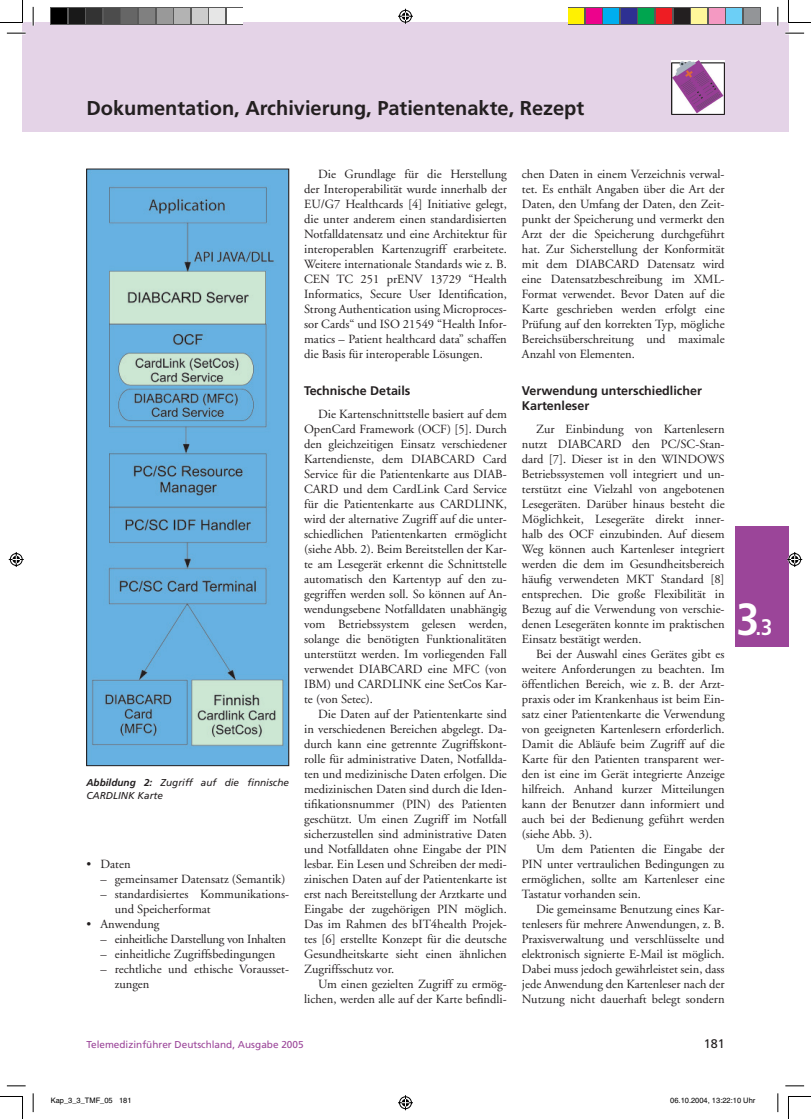
<style>
.page{position:relative;width:811px;height:1119px;background:#fff}
.page>*{position:absolute;margin:0;border:0;box-sizing:border-box;transform-origin:0 0}
.t1{font:700 condensed 22.5px "Frutiger";color:#fff}
.t2{font:700 20px "Frutiger";color:#231f20}
.t3{font:12.5px/15px "Adobe Garamond";color:#231f20;text-align:justify}
.t4{font:700 12.5px/15px "Frutiger";color:#231f20}
.t5{font:12.5px "Adobe Garamond";letter-spacing:-.02em;color:#231f20}
.t6{font:12.5px "Frutiger";color:#231f20}
.t7{font:italic 10px/12.5px "Frutiger";color:#231f20}
.t8{font:10px "Frutiger";color:#9b4599}
.t9{font:7.5px "Helvetica";color:#000}
.s1{font-weight:700}
.s2{font-size:45px}
</style>
<div class="page">
<div style="left:22px;top:23px;width:11px;height:109px;background:#e4d3e7"></div>
<div style="left:33px;top:23px;width:755px;height:109px;background:#e4d3e7"></div>
<img style="left:671px;top:61px;width:53px;height:54px">
<div style="left:735px;top:526px;width:53px;height:120px;background:#9b4599"></div>
<img style="left:88px;top:171px;width:199px;height:593px">
<div style="left:86px;top:169px;width:203px;height:597px;border:1px solid #231f20"></div>
<hr style="left:7px;top:32px;width:19px;height:3px;background:#fff">
<hr style="left:785px;top:32px;width:18px;height:3px;background:#fff">
<hr style="left:32px;top:7px;width:3px;height:19px;background:#fff">
<hr style="left:776px;top:7px;width:3px;height:19px;background:#fff">
<svg style="left:7px;top:33px;width:19px;height:1px"></svg>
<svg style="left:785px;top:33px;width:18px;height:1px"></svg>
<svg style="left:7px;top:1085px;width:19px;height:1px"></svg>
<svg style="left:785px;top:1085px;width:18px;height:1px"></svg>
<svg style="left:33px;top:7px;width:1px;height:19px"></svg>
<svg style="left:33px;top:1093px;width:1px;height:19px"></svg>
<svg style="left:777px;top:7px;width:1px;height:19px"></svg>
<svg style="left:777px;top:1093px;width:1px;height:19px"></svg>
<svg style="left:0;top:0;width:23px;height:23px"></svg>
<svg style="left:0;top:1096px;width:23px;height:23px"></svg>
<svg style="left:788px;top:0;width:22px;height:23px"></svg>
<svg style="left:788px;top:1096px;width:22px;height:23px"></svg>
<svg style="left:396px;top:8px;width:18px;height:16px"></svg>
<svg style="left:398px;top:1095px;width:15px;height:16px"></svg>
<svg style="left:8px;top:552px;width:16px;height:15px"></svg>
<svg style="left:787px;top:550px;width:16px;height:18px"></svg>
<svg style="left:51px;top:8px;width:192px;height:17px"></svg>
<div style="left:52px;top:9px;width:15px;height:15px;background:#000"></div>
<div style="left:69px;top:9px;width:15px;height:15px;background:#191919"></div>
<div style="left:87px;top:9px;width:15px;height:15px;background:#333"></div>
<div style="left:104px;top:9px;width:15px;height:15px;background:#4c4c4c"></div>
<div style="left:122px;top:9px;width:15px;height:15px;background:#666"></div>
<div style="left:139px;top:9px;width:15px;height:15px;background:#808080"></div>
<div style="left:157px;top:9px;width:15px;height:15px;background:#999"></div>
<div style="left:174px;top:9px;width:15px;height:15px;background:#b3b3b3"></div>
<div style="left:192px;top:9px;width:15px;height:15px;background:#ccc"></div>
<div style="left:209px;top:9px;width:15px;height:15px;background:#e6e6e6"></div>
<div style="left:227px;top:9px;width:15px;height:15px;background:#fff"></div>
<svg style="left:567px;top:8px;width:193px;height:17px"></svg>
<div style="left:568px;top:9px;width:15px;height:15px;background:#fff101"></div>
<div style="left:586px;top:9px;width:15px;height:15px;background:#ed028c"></div>
<div style="left:603px;top:9px;width:15px;height:15px;background:#00aeef"></div>
<div style="left:621px;top:9px;width:15px;height:15px;background:#2e3092"></div>
<div style="left:638px;top:9px;width:15px;height:15px;background:#00a54f"></div>
<div style="left:656px;top:9px;width:15px;height:15px;background:#ee1d23"></div>
<div style="left:673px;top:9px;width:15px;height:15px;background:#231f20"></div>
<div style="left:691px;top:9px;width:15px;height:15px;background:#fff79a"></div>
<div style="left:708px;top:9px;width:15px;height:15px;background:#f499c2"></div>
<div style="left:726px;top:9px;width:15px;height:15px;background:#6ccff6"></div>
<div style="left:743px;top:9px;width:15px;height:15px;background:#939598"></div>
<h2 class="t2" style="left:86px;top:100px;width:499px">Dokumentation, Archivierung, Patientenakte, Rezept</h2>
<p class="t7" style="left:86px;top:777px;width:204px"><span class="s1">Abbildung 2:</span> Zugriff auf die finnische<br>CARDLINK Karte</p>
<p class="t3" style="left:86px;top:858px;width:46px">• Daten</p>
<p class="t3" style="left:100px;top:873px;width:186px">– gemeinsamer Datensatz (Semantik)</p>
<p class="t3" style="left:115px;top:888px;width:176px;text-indent:-14px">– standardisiertes Kommunikations&shy;und Speicherformat</p>
<p class="t3" style="left:86px;top:918px;width:75px">• Anwendung</p>
<p class="t5" style="left:100px;top:934px;width:187px">– einheitliche Darstellung von Inhalten</p>
<p class="t3" style="left:100px;top:948px;width:176px">– einheitliche Zugriffsbedingungen</p>
<p class="t3" style="left:115px;top:963px;width:176px;text-indent:-14px">– rechtliche und ethische Vorausset&shy;zungen</p>
<p class="t3" style="left:304px;top:168px;width:204px;text-indent:14px">Die Grundlage für die Herstellung der Interoperabilität wurde innerhalb der EU/G7 Healthcards [4] Initiative gelegt, die unter anderem einen standardisierten Notfalldatensatz und eine Architektur für interoperablen Kartenzugriff erarbeitete.<br>Weitere internationale Standards wie z. B.<br>CEN TC 251 prENV 13729 “Health Informatics, Secure User Identification, Strong Authentication using Microproces&shy;sor Cards“ und ISO 21549 “Health Infor&shy;matics – Patient healthcard data” schaffen die Basis für interoperable Lösungen.</p>
<p class="t4" style="left:304px;top:384px;width:108px">Technische Details</p>
<p class="t3" style="left:304px;top:408px;width:204px;text-indent:14px">Die Kartenschnittstelle basiert auf dem OpenCard Framework (OCF) [5]. Durch den gleichzeitigen Einsatz verschiedener Kartendienste, dem DIABCARD Card Service für die Patientenkarte aus DIAB-CARD und dem CardLink Card Service für die Patientenkarte aus CARDLINK, wird der alternative Zugriff auf die unter&shy;schiedlichen Patientenkarten ermöglicht (siehe Abb. 2). Beim Bereitstellen der Kar&shy;te am Lesegerät erkennt die Schnittstelle automatisch den Kartentyp auf den zu&shy;gegriffen werden soll. So können auf An&shy;wendungsebene Notfalldaten unabhängig vom Betriebssystem gelesen werden, solange die benötigten Funktionalitäten unterstützt werden. Im vorliegenden Fall verwendet DIABCARD eine MFC (von IBM) und CARDLINK eine SetCos Kar&shy;te (von Setec).</p>
<p class="t3" style="left:304px;top:708px;width:204px;text-indent:14px">Die Daten auf der Patientenkarte sind in verschiedenen Bereichen abgelegt. Da&shy;durch kann eine getrennte Zugriffskont&shy;rolle für administrative Daten, Notfallda&shy;ten und medizinische Daten erfolgen. Die medizinischen Daten sind durch die Iden&shy;tifikationsnummer (PIN) des Patienten geschützt. Um einen Zugriff im Notfall sicherzustellen sind administrative Daten und Notfalldaten ohne Eingabe der PIN lesbar. Ein Lesen und Schreiben der medi&shy;zinischen Daten auf der Patientenkarte ist erst nach Bereitstellung der Arztkarte und Eingabe der zugehörigen PIN möglich.<br>Das im Rahmen des bIT4health Projek&shy;tes [6] erstellte Konzept für die deutsche Gesundheitskarte sieht einen ähnlichen Zugriffsschutz vor.</p>
<p class="t3" style="left:304px;top:978px;width:204px;text-align:right">Um einen gezielten Zugriff zu ermög&shy;lichen, werden alle auf der Karte befindli-</p>
<p class="t3" style="left:521px;top:168px;width:204px">chen Daten in einem Verzeichnis verwal&shy;tet. Es enthält Angaben über die Art der Daten, den Umfang der Daten, den Zeit&shy;punkt der Speicherung und vermerkt den Arzt der die Speicherung durchgeführt hat. Zur Sicherstellung der Konformität mit dem DIABCARD Datensatz wird eine Datensatzbeschreibung im XML-Format verwendet. Bevor Daten auf die Karte geschrieben werden erfolgt eine Prüfung auf den korrekten Typ, mögliche Bereichsüberschreitung und maximale Anzahl von Elementen.</p>
<p class="t4" style="left:521px;top:384px;width:181px">Verwendung unterschiedlicher<br>Kartenleser</p>
<p class="t3" style="left:521px;top:423px;width:204px;text-indent:14px">Zur Einbindung von Kartenlesern nutzt DIABCARD den PC/SC-Stan&shy;dard [7]. Dieser ist in den WINDOWS Betriebssystemen voll integriert und un&shy;terstützt eine Vielzahl von angebotenen Lesegeräten. Darüber hinaus besteht die Möglichkeit, Lesegeräte direkt inner&shy;halb des OCF einzubinden. Auf diesem Weg können auch Kartenleser integriert werden die dem im Gesundheitsbereich häufig verwendeten MKT Standard [8] entsprechen. Die große Flexibilität in Bezug auf die Verwendung von verschie&shy;denen Lesegeräten konnte im praktischen Einsatz bestätigt werden.</p>
<p class="t3" style="left:521px;top:648px;width:204px;text-indent:14px">Bei der Auswahl eines Gerätes gibt es weitere Anforderungen zu beachten. Im öffentlichen Bereich, wie z. B. der Arzt&shy;praxis oder im Krankenhaus ist beim Ein&shy;satz einer Patientenkarte die Verwendung von geeigneten Kartenlesern erforderlich.<br>Damit die Abläufe beim Zugriff auf die Karte für den Patienten transparent wer&shy;den ist eine im Gerät integrierte Anzeige hilfreich. Anhand kurzer Mitteilungen kann der Benutzer dann informiert und auch bei der Bedienung geführt werden (siehe Abb. 3).</p>
<p class="t3" style="left:521px;top:843px;width:204px;text-indent:14px">Um dem Patienten die Eingabe der PIN unter vertraulichen Bedingungen zu ermöglichen, sollte am Kartenleser eine Tastatur vorhanden sein.</p>
<p class="t3" style="left:521px;top:903px;width:204px;text-indent:14px">Die gemeinsame Benutzung eines Kar&shy;tenlesers für mehrere Anwendungen, z. B.<br>Praxisverwaltung und verschlüsselte und elektronisch signierte E-Mail ist möglich.<br>Dabei muss jedoch gewährleistet sein, dass jede Anwendung den Kartenleser nach der Nutzung nicht dauerhaft belegt sondern</p>
<p class="t8" style="left:86px;top:1040px;width:219px">Telemedizinführer Deutschland, Ausgabe 2005</p>
<p class="t6" style="left:703px;top:1038px;width:22px">181</p>
<h1 class="t1" style="left:736px;top:618px;width:38px"><span class="s2">3</span>.3</h1>
<p class="t9" style="left:51px;top:1098px;width:82px">Kap_3_3_TMF_05 181</p>
<p class="t9" style="left:670px;top:1098px;width:87px">06.10.2004, 13:22:10 Uhr</p>
</div>
